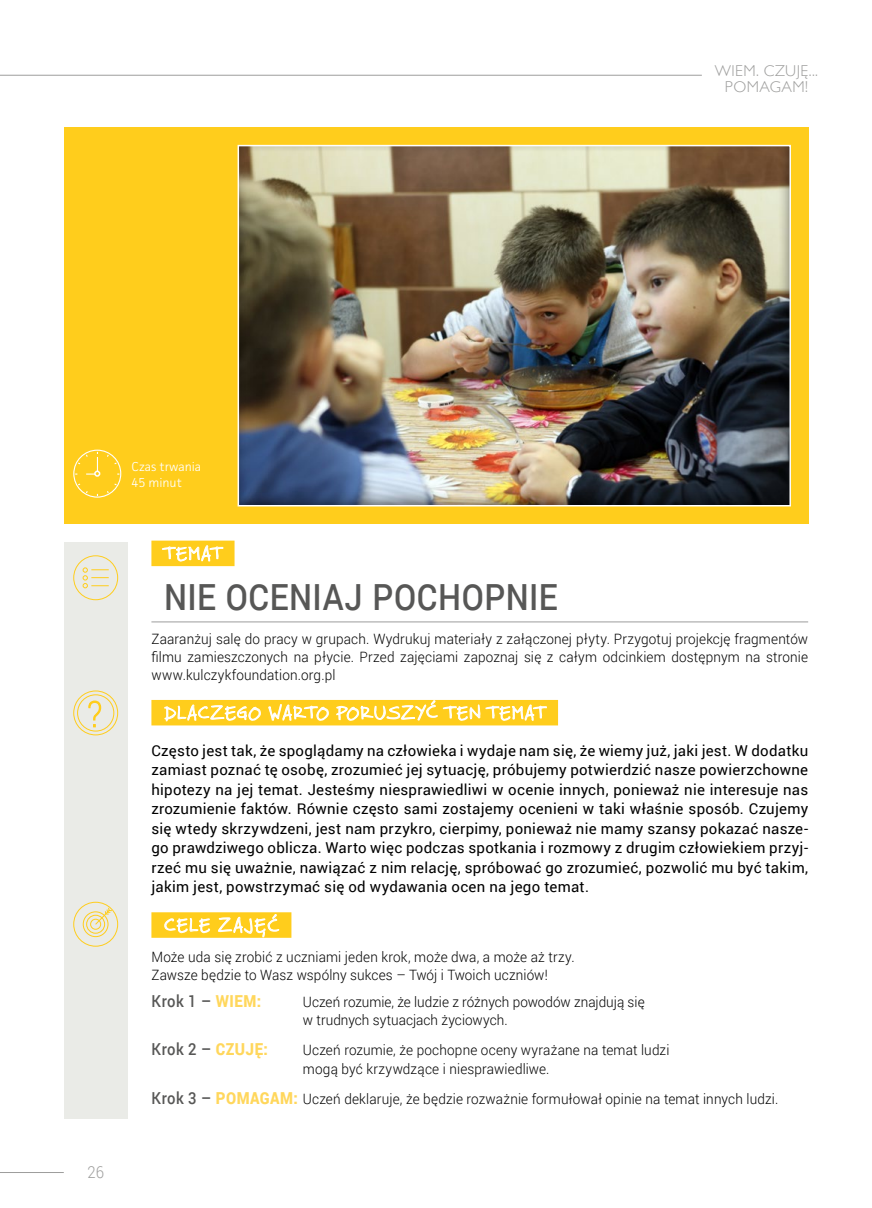
<style>
.page{position:relative;width:872px;height:1208px;background:#fff}
.page>*{position:absolute;margin:0;border:0;box-sizing:border-box;transform-origin:0 0}
.t1{font:500 36px "Roboto";letter-spacing:.015em;color:#575756;scale:.9 1}
.t2{font:19.5px "Faraco Hand";letter-spacing:.03em;color:#fff;scale:1.1 1}
.t3{font:500 16.5px "Roboto";letter-spacing:.03em;color:#575756;scale:.9 1}
.t4{font:300 16.5px "Roboto";color:#9d9d9c;scale:.9 1}
.t5{font:300 15.75px/16.8px "Gill Sans";letter-spacing:.025em;color:#9d9d9c;text-align:center}
.t6{font:15px/19.5px "Roboto";letter-spacing:.015em;color:#000;text-align:justify}
.t7{font:300 14.25px/18px "Roboto";letter-spacing:.01em;color:#000;scale:.95 1}
.t8{font:300 12.9px/15.9px "Facit";color:#fff}
.s1{font-weight:900;color:#ffd75c}
.s2{font-weight:500;font-size:16.5px;color:#575756}
.s3{font-weight:900;font-size:16.5px;color:#ffd75c}
</style>
<div class="page">
<div style="left:64px;top:128px;width:744px;height:396px;background:#ffcd1c"></div>
<hr style="left:0;top:1172px;width:64px;height:1px;background:#9d9d9c">
<hr style="left:0;top:75px;width:702px;height:1px;background:#9d9d9c">
<div style="left:64px;top:542px;width:64px;height:576px;background:#eaebe7"></div>
<div style="left:73px;top:555px;width:45px;height:45px;border:1px solid #ffcd1c;border-radius:50%"></div>
<svg style="left:83px;top:567px;width:26px;height:21px"></svg>
<div style="left:83px;top:911px;width:25px;height:26px;border:1px solid #ffcd1c;border-radius:50%"></div>
<div style="left:86px;top:914px;width:19px;height:19px;border:1px solid #ffcd1c;border-radius:50%"></div>
<div style="left:90px;top:918px;width:11px;height:11px;border:1px solid #ffcd1c;border-radius:50%"></div>
<svg style="left:94px;top:906px;width:19px;height:19px"></svg>
<div style="left:73px;top:902px;width:45px;height:44px;border:1px solid #ffcd1c;border-radius:50%"></div>
<div style="left:151px;top:540px;width:83px;height:26px;background:#ffcd1c"></div>
<hr style="left:151px;top:621px;width:657px;height:1px;background:#9d9d9c">
<div style="left:151px;top:700px;width:407px;height:25px;background:#ffcd1c"></div>
<div style="left:151px;top:912px;width:140px;height:25px;background:#ffcd1c"></div>
<svg style="left:162px;top:545px;width:61px;height:16px"></svg>
<svg style="left:164px;top:704px;width:97px;height:17px"></svg>
<svg style="left:268px;top:704px;width:61px;height:16px"></svg>
<svg style="left:336px;top:700px;width:101px;height:20px"></svg>
<svg style="left:443px;top:704px;width:104px;height:16px"></svg>
<svg style="left:164px;top:918px;width:46px;height:15px"></svg>
<svg style="left:218px;top:914px;width:61px;height:23px"></svg>
<div style="left:73px;top:449px;width:48px;height:48px;border:1px solid #fff;border-radius:50%"></div>
<svg style="left:77px;top:483px;width:12px;height:11px"></svg>
<svg style="left:107px;top:453px;width:11px;height:12px"></svg>
<svg style="left:106px;top:482px;width:12px;height:12px"></svg>
<svg style="left:75px;top:452px;width:25px;height:24px"></svg>
<div style="left:94px;top:470px;width:6px;height:7px;border:2px solid #fff;border-radius:50%"></div>
<div style="left:73px;top:690px;width:45px;height:45px;border:1px solid #ffcd1c;border-radius:50%"></div>
<svg style="left:88px;top:700px;width:14px;height:28px"></svg>
<div style="left:77px;top:694px;width:37px;height:37px;border:1px solid #ffcd1c;border-radius:50%"></div>
<div style="left:226px;top:137px;width:576px;height:369px;background:#000;opacity:.5"></div>
<div style="left:237px;top:145px;width:554px;height:361px;border:2px solid #fff"></div>
<p class="t5" style="left:715px;top:61px;width:105px">WIEM. CZUJĘ...<br>POMAGAM!</p>
<p class="t4" style="left:87px;top:1160px;width:20px">26</p>
<p class="t8" style="left:132px;top:458px;width:71px">Czas trwania<br>45 minut</p>
<h2 class="t2" style="left:164px;top:541px;width:54px">TEMAT</h2>
<h1 class="t1" style="left:164px;top:572px;width:439px">NIE OCENIAJ POCHOPNIE</h1>
<p class="t7" style="left:151px;top:629px;width:693px;text-align:justify">Zaaranżuj salę do pracy w grupach. Wydrukuj materiały z załączonej płyty. Przygotuj projekcję fragmentów filmu zamieszczonych na płycie. Przed zajęciami zapoznaj się z całym odcinkiem dostępnym na stronie www.kulczykfoundation.org.pl</p>
<h2 class="t2" style="left:164px;top:701px;width:348px">DLACZEGO WARTO PORUSZYĆ TEN TEMAT</h2>
<p class="t6" style="left:151px;top:740px;width:658px">Często jest tak, że spoglądamy na człowieka i wydaje nam się, że wiemy już, jaki jest. W dodatku zamiast poznać tę osobę, zrozumieć jej sytuację, próbujemy potwierdzić nasze powierzchowne hipotezy na jej temat. Jesteśmy niesprawiedliwi w ocenie innych, ponieważ nie interesuje nas zrozumienie faktów. Równie często sami zostajemy ocenieni w taki właśnie sposób. Czujemy się wtedy skrzywdzeni, jest nam przykro, cierpimy, ponieważ nie mamy szansy pokazać nasze&shy;go prawdziwego oblicza. Warto więc podczas spotkania i rozmowy z drugim człowiekiem przyj&shy;rzeć mu się uważnie, nawiązać z nim relację, spróbować go zrozumieć, pozwolić mu być takim, jakim jest, powstrzymać się od wydawania ocen na jego temat.</p>
<h2 class="t2" style="left:164px;top:913px;width:106px">CELE ZAJE,Ć</h2>
<p class="t7" style="left:151px;top:947px;width:447px">Może uda się zrobić z uczniami jeden krok, może dwa, a może aż trzy.<br>Zawsze będzie to Wasz wspólny sukces – Twój i Twoich uczniów!</p>
<p class="t3" style="left:151px;top:989px;width:123px">Krok 1 – <span class="s1">WIEM:</span></p>
<p class="t7" style="left:303px;top:992px;width:361px">Uczeń rozumie, że ludzie z różnych powodów znajdują się w trudnych sytuacjach życiowych.</p>
<p class="t3" style="left:151px;top:1038px;width:131px">Krok 2 – <span class="s1">CZUJĘ:</span></p>
<p class="t7" style="left:303px;top:1041px;width:387px">Uczeń rozumie, że pochopne oceny wyrażane na temat ludzi mogą być krzywdzące i niesprawiedliwe.</p>
<p class="t7" style="left:151px;top:1089px;width:661px"><span class="s2">Krok 3 –</span> <span class="s3">POMAGAM:</span> Uczeń deklaruje, że będzie rozważnie formułował opinie na temat innych ludzi.</p>
</div>
